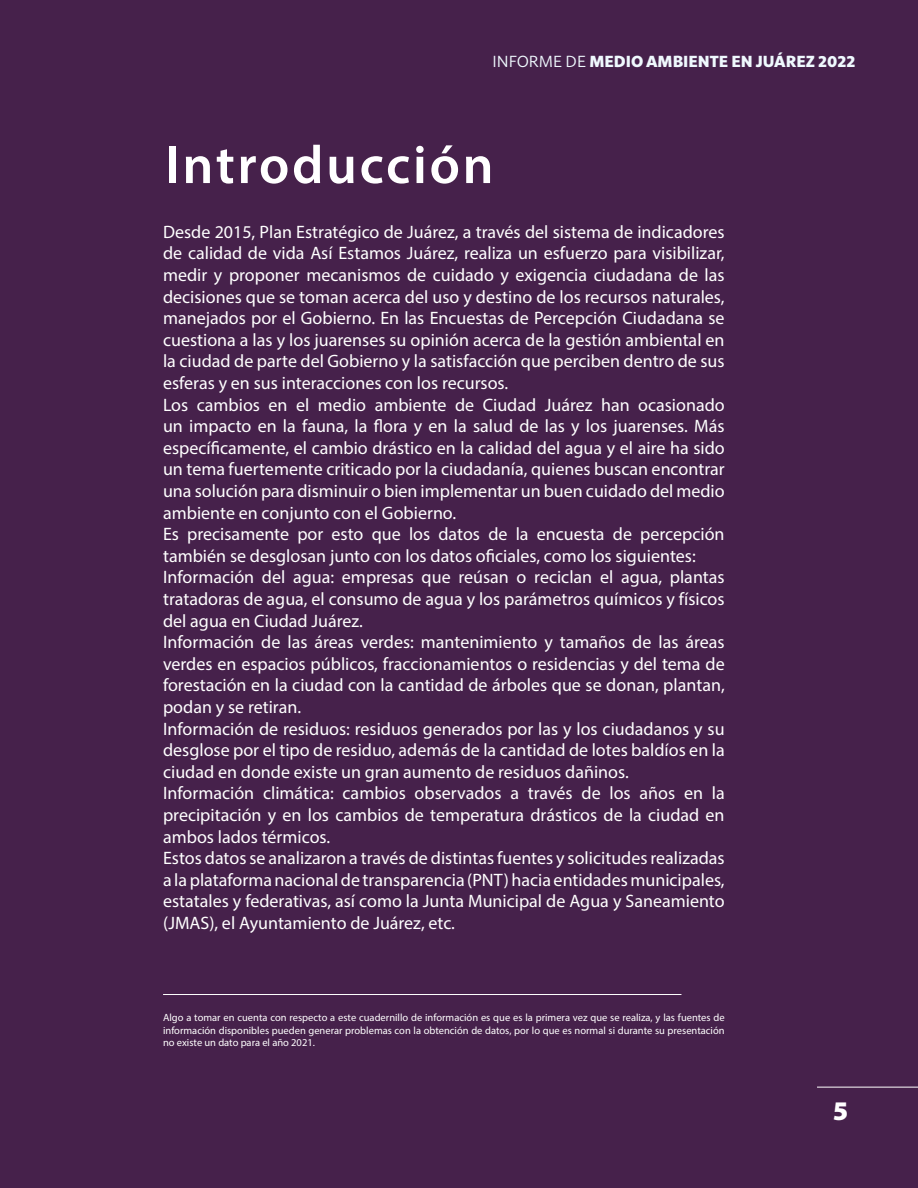
<style>
.page{position:relative;width:918px;height:1188px;background:#46214b}
.page>*{position:absolute;margin:0;border:0;box-sizing:border-box;transform-origin:0 0}
.t1{font:600 54px "Myriad Pro";letter-spacing:.05em;color:#fff}
.t2{font:900 27px "Myriad Pro";color:#fff}
.t3{font:18px/21.6px "Myriad Pro";color:#fff}
.t4{font:900 16.5px "Solitaire MVB Pro";color:#eff9fe}
.t5{font:10.5px/12.6px "Myriad Pro";color:#fff;text-align:justify}
.s1{font-weight:400}
</style>
<div class="page">
<hr style="left:163px;top:994px;width:518px;height:1px;background:#fff">
<hr style="left:817px;top:1087px;width:101px;height:1px;background:#fff">
<p class="t4" style="left:492px;top:50px;width:364px"><span class="s1">INFORME DE</span> MEDIO AMBIENTE EN JUÁREZ 2022</p>
<h1 class="t1" style="left:165px;top:131px;width:330px">Introducción</h1>
<p class="t3" style="left:163px;top:221px;width:563px">Desde 2015, Plan Estratégico de Juárez, a través del sistema de indicadores de calidad de vida Así Estamos Juárez, realiza un esfuerzo para visibilizar, medir y proponer mecanismos de cuidado y exigencia ciudadana de las decisiones que se toman acerca del uso y destino de los recursos naturales, manejados por el Gobierno. En las Encuestas de Percepción Ciudadana se cuestiona a las y los juarenses su opinión acerca de la gestión ambiental en la ciudad de parte del Gobierno y la satisfacción que perciben dentro de sus esferas y en sus interacciones con los recursos.<br>Los cambios en el medio ambiente de Ciudad Juárez han ocasionado un impacto en la fauna, la flora y en la salud de las y los juarenses. Más específicamente, el cambio drástico en la calidad del agua y el aire ha sido un tema fuertemente criticado por la ciudadanía, quienes buscan encontrar una solución para disminuir o bien implementar un buen cuidado del medio ambiente en conjunto con el Gobierno.<br>Es precisamente por esto que los datos de la encuesta de percepción también se desglosan junto con los datos oficiales, como los siguientes:<br>Información del agua: empresas que reúsan o reciclan el agua, plantas tratadoras de agua, el consumo de agua y los parámetros químicos y físicos del agua en Ciudad Juárez.<br>Información de las áreas verdes: mantenimiento y tamaños de las áreas verdes en espacios públicos, fraccionamientos o residencias y del tema de forestación en la ciudad con la cantidad de árboles que se donan, plantan, podan y se retiran.<br>Información de residuos: residuos generados por las y los ciudadanos y su desglose por el tipo de residuo, además de la cantidad de lotes baldíos en la ciudad en donde existe un gran aumento de residuos dañinos.<br>Información climática: cambios observados a través de los años en la precipitación y en los cambios de temperatura drásticos de la ciudad en ambos lados térmicos.<br>Estos datos se analizaron a través de distintas fuentes y solicitudes realizadas a la plataforma nacional de transparencia (PNT) hacia entidades municipales, estatales y federativas, así como la Junta Municipal de Agua y Saneamiento (JMAS), el Ayuntamiento de Juárez, etc.</p>
<p class="t5" style="left:163px;top:1011px;width:563px">Algo a tomar en cuenta con respecto a este cuadernillo de información es que es la primera vez que se realiza, y las fuentes de información disponibles pueden generar problemas con la obtención de datos, por lo que es normal si durante su presentación no existe un dato para el año 2021.</p>
<h2 class="t2" style="left:833px;top:1093px;width:17px">5</h2>
</div>
